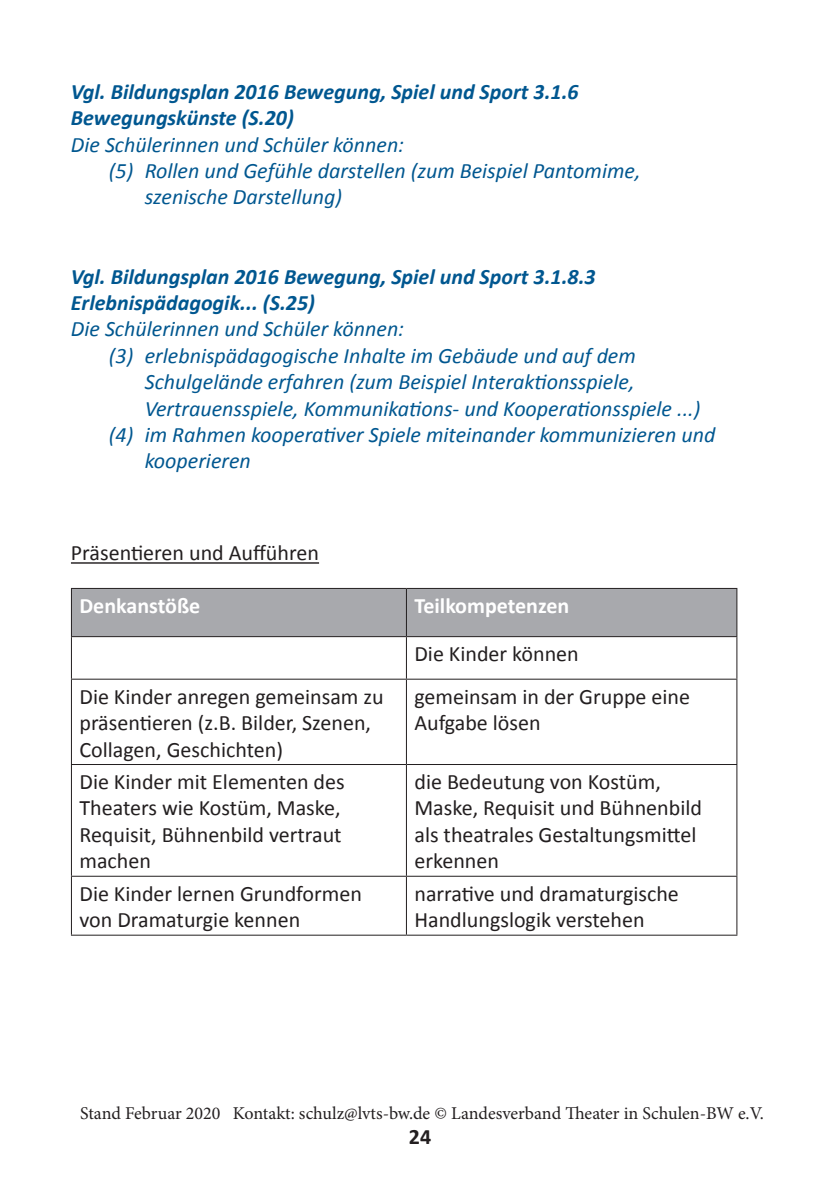
<style>
.page{position:relative;width:840px;height:1191px;background:#fff}
.page>*{position:absolute;margin:0;border:0;box-sizing:border-box;transform-origin:0 0}
.t1{font:22px/26.4px "Calibri";color:#231f20}
.t2{font:italic 22px/26.4px "Calibri";color:#005790}
.t3{font:italic 700 22px/26.4px "Calibri";color:#005790}
.t4{font:italic 22px "Calibri";color:#00578f}
.t5{font:700 22px "Calibri";color:#fff}
.t6{font:700 22px "Calibri";color:#231f20}
.t7{font:18px "Minion Pro";color:#231f20}
</style>
<div class="page">
<div style="left:72px;top:589px;width:664px;height:47px;background:#a8a9ad"></div>
<hr style="left:71px;top:588px;width:335px;height:1px;background:#231f20">
<hr style="left:71px;top:589px;width:1px;height:47px;background:#231f20">
<hr style="left:406px;top:588px;width:331px;height:1px;background:#231f20">
<hr style="left:405px;top:589px;width:1px;height:47px;background:#231f20">
<hr style="left:736px;top:589px;width:1px;height:47px;background:#231f20">
<hr style="left:71px;top:636px;width:335px;height:1px;background:#231f20">
<hr style="left:71px;top:637px;width:1px;height:41px;background:#231f20">
<hr style="left:406px;top:636px;width:331px;height:1px;background:#231f20">
<hr style="left:405px;top:637px;width:1px;height:41px;background:#231f20">
<hr style="left:736px;top:637px;width:1px;height:41px;background:#231f20">
<hr style="left:71px;top:678px;width:335px;height:1px;background:#231f20">
<hr style="left:406px;top:678px;width:331px;height:1px;background:#231f20">
<hr style="left:71px;top:679px;width:1px;height:85px;background:#231f20">
<hr style="left:405px;top:679px;width:1px;height:85px;background:#231f20">
<hr style="left:736px;top:679px;width:1px;height:85px;background:#231f20">
<hr style="left:71px;top:764px;width:335px;height:1px;background:#231f20">
<hr style="left:71px;top:765px;width:1px;height:110px;background:#231f20">
<hr style="left:406px;top:764px;width:331px;height:1px;background:#231f20">
<hr style="left:405px;top:765px;width:1px;height:110px;background:#231f20">
<hr style="left:736px;top:765px;width:1px;height:110px;background:#231f20">
<hr style="left:71px;top:875px;width:335px;height:1px;background:#231f20">
<hr style="left:71px;top:876px;width:1px;height:58px;background:#231f20">
<hr style="left:406px;top:875px;width:331px;height:1px;background:#231f20">
<hr style="left:405px;top:876px;width:1px;height:58px;background:#231f20">
<hr style="left:736px;top:876px;width:1px;height:58px;background:#231f20">
<hr style="left:71px;top:934px;width:335px;height:1px;background:#231f20">
<hr style="left:406px;top:934px;width:331px;height:1px;background:#231f20">
<hr style="left:71px;top:562px;width:248px;height:1px;background:#231f20">
<p class="t3" style="left:71px;top:77px;width:509px">Vgl. Bildungsplan 2016 Bewegung, Spiel und Sport 3.1.6<br>Bewegungskünste (S.20)</p>
<p class="t4" style="left:71px;top:131px;width:334px">Die Schülerinnen und Schüler können:</p>
<p class="t2" style="left:145px;top:156px;width:497px;text-indent:-36px">(5) Rollen und Gefühle darstellen (zum Beispiel Pantomime, szenische Darstellung)</p>
<p class="t3" style="left:71px;top:262px;width:526px">Vgl. Bildungsplan 2016 Bewegung, Spiel und Sport 3.1.8.3<br>Erlebnispädagogik... (S.25)</p>
<p class="t4" style="left:71px;top:315px;width:334px">Die Schülerinnen und Schüler können:</p>
<p class="t2" style="left:109px;top:341px;width:528px">(3) erlebnispädagogische Inhalte im Gebäude und auf dem</p>
<p class="t2" style="left:145px;top:368px;width:491px">Schulgelände erfahren (zum Beispiel Interaktionsspiele,</p>
<p class="t2" style="left:145px;top:394px;width:557px">Vertrauensspiele, Kommunikations- und Kooperationsspiele ...)</p>
<p class="t2" style="left:109px;top:420px;width:607px">(4) im Rahmen kooperativer Spiele miteinander kommunizieren und</p>
<p class="t2" style="left:145px;top:447px;width:108px">kooperieren</p>
<p class="t1" style="left:71px;top:539px;width:249px">Präsentieren und Aufführen</p>
<p class="t5" style="left:79px;top:592px;width:122px">Denkanstöße</p>
<p class="t5" style="left:414px;top:592px;width:156px">Teilkompetenzen</p>
<p class="t1" style="left:414px;top:639px;width:166px">Die Kinder können</p>
<p class="t1" style="left:79px;top:682px;width:305px">Die Kinder anregen gemeinsam zu präsentieren (z.B. Bilder, Szenen,<br>Collagen, Geschichten)</p>
<p class="t1" style="left:414px;top:682px;width:277px">gemeinsam in der Gruppe eine<br>Aufgabe lösen</p>
<p class="t1" style="left:79px;top:767px;width:266px">Die Kinder mit Elementen des<br>Theaters wie Kostüm, Maske,<br>Requisit, Bühnenbild vertraut machen</p>
<p class="t1" style="left:414px;top:767px;width:289px">die Bedeutung von Kostüm,<br>Maske, Requisit und Bühnenbild als theatrales Gestaltungsmittel erkennen</p>
<p class="t1" style="left:79px;top:879px;width:284px">Die Kinder lernen Grundformen von Dramaturgie kennen</p>
<p class="t1" style="left:414px;top:879px;width:266px">narrative und dramaturgische<br>Handlungslogik verstehen</p>
<p class="t7" style="left:80px;top:1101px;width:685px">Stand Februar 2020 Kontakt: schulz@lvts-bw.de © Landesverband Theater in Schulen-BW e.V.</p>
<p class="t6" style="left:408px;top:1122px;width:24px">24</p>
</div>
